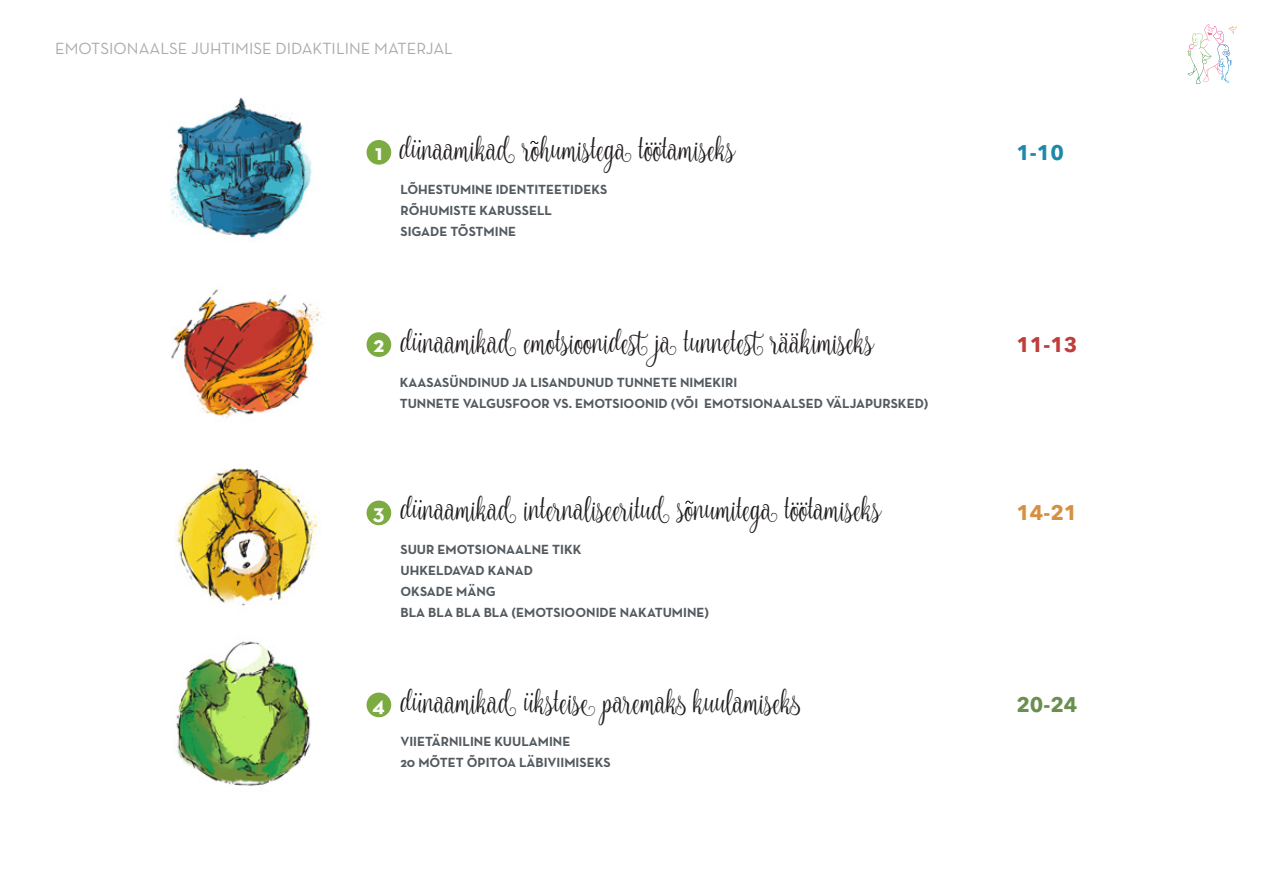
<style>
.page{position:relative;width:1263px;height:893px;background:#fff}
.page>*{position:absolute;margin:0;border:0;box-sizing:border-box;transform-origin:0 0}
.Estilo_de_párrafo_1{font:30px "Nouradilla";color:#231f20}
.t1{font:700 22.5px "Neutra Text";color:#fff}
.t2{font:700 21px "Avenir Next LT Pro";color:#6a8f4e}
.t3{font:700 21px "Avenir Next LT Pro";color:#d69042}
.t4{font:700 21px "Avenir Next LT Pro";color:#bf3d3b}
.t5{font:700 21px "Avenir Next LT Pro";color:#1d88a9}
.t6{font:16.5px "Neutra Text";color:#aca9ab}
.Estilo_de_párrafo_1-2{font:700 13.5px/21px "Neutra Text";color:#535a5f}
</style>
<div class="page">
<svg style="left:1187px;top:24px;width:50px;height:60px"></svg>
<img style="left:170px;top:97px;width:142px;height:141px">
<img style="left:171px;top:289px;width:150px;height:132px">
<img style="left:174px;top:468px;width:147px;height:138px">
<img style="left:176px;top:641px;width:135px;height:145px">
<div style="left:367px;top:140px;width:24px;height:25px;background:#7cac41;border-radius:50%"></div>
<div style="left:367px;top:332px;width:24px;height:25px;background:#7cac41;border-radius:50%"></div>
<div style="left:367px;top:501px;width:24px;height:24px;background:#7cac41;border-radius:50%"></div>
<div style="left:367px;top:693px;width:24px;height:24px;background:#7cac41;border-radius:50%"></div>
<svg style="left:530px;top:140px;width:9px;height:5px"></svg>
<svg style="left:685px;top:500px;width:9px;height:4px"></svg>
<p class="t6" style="left:55px;top:38px;width:399px">EMOTSIONAALSE JUHTIMISE DIDAKTILINE MATERJAL</p>
<p class="t1" style="left:375px;top:138px;width:9px">1</p>
<p class="Estilo_de_párrafo_1" style="left:400px;top:131px;width:337px">dünaamikad rohumistega töötamiseks</p>
<p class="t5" style="left:1016px;top:140px;width:49px">1-10</p>
<p class="Estilo_de_párrafo_1-2" style="left:400px;top:179px;width:208px">LÕHESTUMINE IDENTITEETIDEKS<br>RÕHUMISTE KARUSSELL</p>
<p class="Estilo_de_párrafo_1-2" style="left:400px;top:221px;width:117px">SIGADE TÕSTMINE</p>
<p class="t1" style="left:373px;top:330px;width:12px">2</p>
<p class="Estilo_de_párrafo_1" style="left:401px;top:324px;width:474px">dünaamikad emotsioonidest ja tunnetest rääkimiseks</p>
<p class="t4" style="left:1016px;top:332px;width:63px">11-13</p>
<p class="Estilo_de_párrafo_1-2" style="left:400px;top:371px;width:339px">KAASASÜNDINUD JA LISANDUNUD TUNNETE NIMEKIRI</p>
<p class="Estilo_de_párrafo_1-2" style="left:400px;top:392px;width:530px">TUNNETE VALGUSFOOR VS. EMOTSIOONID (VÕI EMOTSIONAALSED VÄLJAPURSKED)</p>
<p class="t1" style="left:373px;top:498px;width:13px">3</p>
<p class="Estilo_de_párrafo_1" style="left:401px;top:491px;width:482px">dünaamikad internaliseeritud sonumitega töötamiseks</p>
<p class="t3" style="left:1016px;top:500px;width:63px">14-21</p>
<p class="Estilo_de_párrafo_1-2" style="left:400px;top:538px;width:183px">SUUR EMOTSIONAALNE TIKK</p>
<p class="Estilo_de_párrafo_1-2" style="left:400px;top:559px;width:134px">UHKELDAVAD KANAD</p>
<p class="Estilo_de_párrafo_1-2" style="left:400px;top:580px;width:97px">OKSADE MÄNG</p>
<p class="Estilo_de_párrafo_1-2" style="left:400px;top:601px;width:310px">BLA BLA BLA BLA (EMOTSIOONIDE NAKATUMINE)</p>
<p class="t1" style="left:373px;top:690px;width:14px">4</p>
<p class="Estilo_de_párrafo_1" style="left:401px;top:684px;width:401px">dünaamikad üksteise paremaks kuulamiseks</p>
<p class="Estilo_de_párrafo_1-2" style="left:400px;top:731px;width:171px">VIIETÄRNILINE KUULAMINE</p>
<p class="Estilo_de_párrafo_1-2" style="left:400px;top:752px;width:212px">20 MÕTET ÕPITOA LÄBIVIIMISEKS</p>
<p class="t2" style="left:1016px;top:692px;width:63px">20-24</p>
</div>
